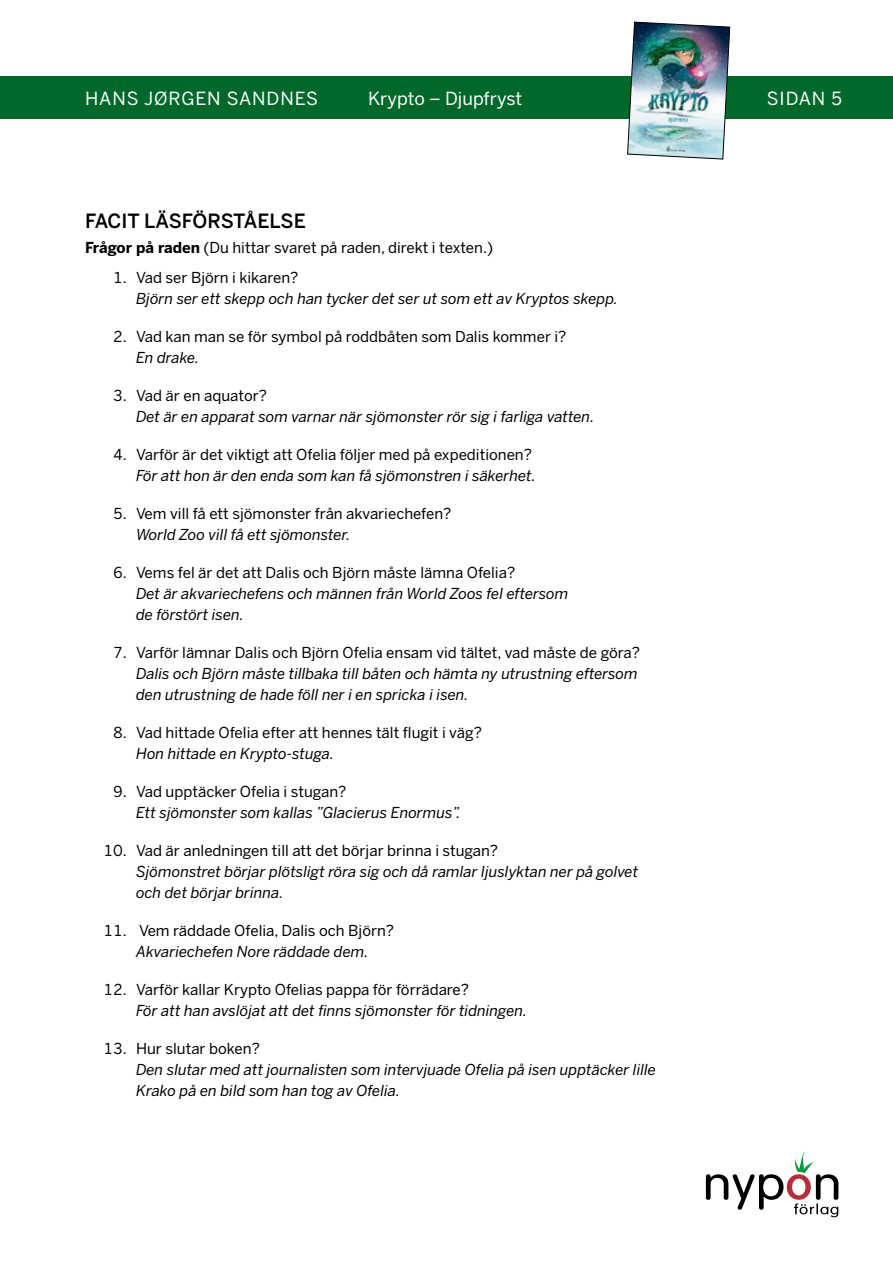
<style>
.page{position:relative;width:893px;height:1263px;background:#fff}
.page>*{position:absolute;margin:0;border:0;box-sizing:border-box;transform-origin:0 0}
.t1{font:500 19.5px "Benton Sans";letter-spacing:-.005em;color:#000}
.t2{font:18px "Benton Sans";letter-spacing:.05em;color:#fff}
.t3{font:18px "Benton Sans";color:#fff}
.t4{font:18px "Benton Sans";letter-spacing:.03em;color:#fff}
.t5{font:italic 15px/21px "Benton Sans";color:#000}
.t6{font:15px "Benton Sans";color:#000}
.s1{font-weight:700}
</style>
<div class="page">
<svg style="left:706px;top:1152px;width:132px;height:65px"></svg>
<div style="left:0;top:77px;width:893px;height:42px;background:#00682b"></div>
<img style="left:627px;top:21px;width:103px;height:139px">
<p class="t2" style="left:85px;top:87px;width:235px">HANS JØRGEN SANDNES</p>
<p class="t3" style="left:368px;top:87px;width:156px">Krypto – Djupfryst</p>
<p class="t4" style="left:767px;top:87px;width:77px">SIDAN 5</p>
<h1 class="t1" style="left:85px;top:209px;width:222px">FACIT LÄSFÖRSTÅELSE</h1>
<p class="t6" style="left:85px;top:239px;width:410px"><span class="s1">Frågor på raden</span> (Du hittar svaret på raden, direkt i texten.)</p>
<p class="t6" style="left:113px;top:268px;width:187px">1. Vad ser Björn i kikaren?</p>
<p class="t5" style="left:136px;top:288px;width:483px">Björn ser ett skepp och han tycker det ser ut som ett av Kryptos skepp.</p>
<p class="t6" style="left:113px;top:327px;width:455px">2. Vad kan man se för symbol på roddbåten som Dalis kommer i?</p>
<p class="t5" style="left:136px;top:347px;width:65px">En drake.</p>
<p class="t6" style="left:113px;top:386px;width:155px">3. Vad är en aquator?</p>
<p class="t5" style="left:136px;top:406px;width:460px">Det är en apparat som varnar när sjömonster rör sig i farliga vatten.</p>
<p class="t6" style="left:113px;top:445px;width:420px">4. Varför är det viktigt att Ofelia följer med på expeditionen?</p>
<p class="t5" style="left:136px;top:465px;width:401px">För att hon är den enda som kan få sjömonstren i säkerhet.</p>
<p class="t6" style="left:113px;top:504px;width:340px">5. Vem vill få ett sjömonster från akvariechefen?</p>
<p class="t5" style="left:136px;top:524px;width:216px">World Zoo vill få ett sjömonster.</p>
<p class="t6" style="left:113px;top:563px;width:404px">6. Vems fel är det att Dalis och Björn måste lämna Ofelia?</p>
<p class="t5" style="left:136px;top:583px;width:434px">Det är akvariechefens och männen från World Zoos fel eftersom de förstört isen.</p>
<p class="t6" style="left:113px;top:643px;width:528px">7. Varför lämnar Dalis och Björn Ofelia ensam vid tältet, vad måste de göra?</p>
<p class="t5" style="left:136px;top:663px;width:503px">Dalis och Björn måste tillbaka till båten och hämta ny utrustning eftersom den utrustning de hade föll ner i en spricka i isen.</p>
<p class="t6" style="left:113px;top:723px;width:370px">8. Vad hittade Ofelia efter att hennes tält flugit i väg?</p>
<p class="t5" style="left:136px;top:743px;width:200px">Hon hittade en Krypto-stuga.</p>
<p class="t6" style="left:113px;top:782px;width:235px">9. Vad upptäcker Ofelia i stugan?</p>
<p class="t5" style="left:136px;top:802px;width:326px">Ett sjömonster som kallas ”Glacierus Enormus”.</p>
<p class="t6" style="left:103px;top:841px;width:396px">10. Vad är anledningen till att det börjar brinna i stugan?</p>
<p class="t5" style="left:136px;top:861px;width:504px">Sjömonstret börjar plötsligt röra sig och då ramlar ljuslyktan ner på golvet och det börjar brinna.</p>
<p class="t6" style="left:103px;top:921px;width:292px">11. Vem räddade Ofelia, Dalis och Björn?</p>
<p class="t5" style="left:136px;top:941px;width:234px">Akvariechefen Nore räddade dem.</p>
<p class="t6" style="left:103px;top:980px;width:367px">12. Varför kallar Krypto Ofelias pappa för förrädare?</p>
<p class="t5" style="left:136px;top:1000px;width:393px">För att han avslöjat att det finns sjömonster för tidningen.</p>
<p class="t6" style="left:103px;top:1039px;width:158px">13. Hur slutar boken?</p>
<p class="t5" style="left:136px;top:1059px;width:521px">Den slutar med att journalisten som intervjuade Ofelia på isen upptäcker lille<br>Krako på en bild som han tog av Ofelia.</p>
</div>
